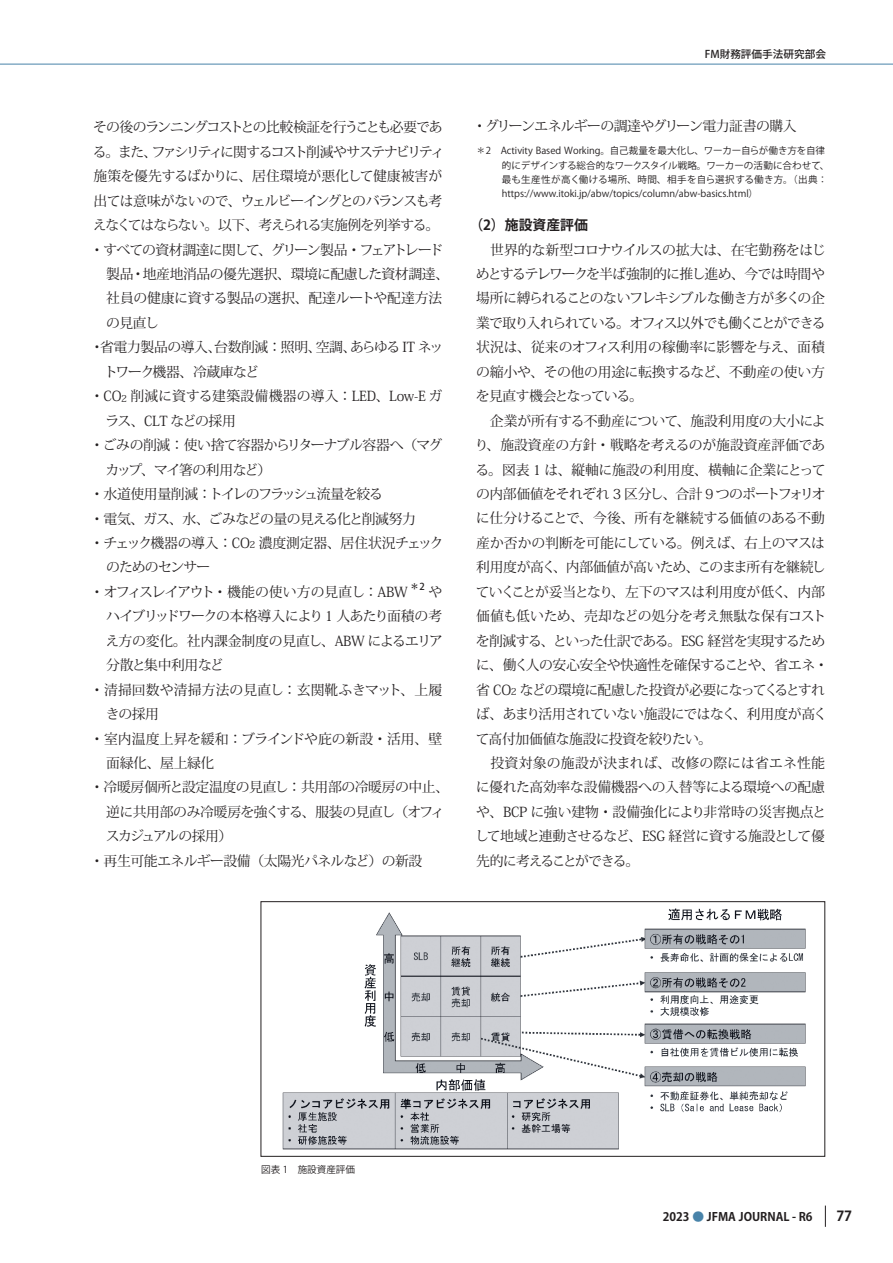
<style>
.page{position:relative;width:893px;height:1263px;background:#fff}
.page>*{position:absolute;margin:0;border:0;box-sizing:border-box;transform-origin:0 0}
.t1{font:13.8px/24.5px "Koz Min Pro";letter-spacing:-.035em;color:#231f20}
.t2{font:13.8px "Koz Min Pro";letter-spacing:-.055em;color:#231f20}
.t3{font:13.8px "Koz Min Pro";letter-spacing:.01em;color:#231f20}
.t4{font:13.8px "Koz Min Pro";letter-spacing:-.075em;color:#231f20}
.t5{font:13.8px "Koz Min Pro";letter-spacing:-.13em;color:#231f20}
.t6{font:13.8px "Koz Min Pro";letter-spacing:-.095em;color:#231f20}
.t7{font:13.8px "Koz Min Pro";letter-spacing:-.065em;color:#231f20}
.t8{font:13.8px "Koz Min Pro";color:#231f20}
.t9{font:13.8px "Koz Min Pro";letter-spacing:.005em;color:#231f20}
.t10{font:13.8px "Koz Min Pro";letter-spacing:-.015em;color:#231f20}
.t11{font:13.8px "Koz Min Pro";letter-spacing:-.085em;color:#231f20}
.t12{font:700 13.8px "Koz Go Pro";color:#231f20}
.t13{font:13.8px "Koz Min Pro";letter-spacing:-.115em;color:#231f20}
.t14{font:700 11.7px "Koz Go Pro";color:#231f20}
.t15{font:500 10.65px "Koz Go Pro";color:#231f20}
.t16{font:9.6px/14.9px "Koz Go Pro";color:#231f20}
.t17{font:500 9.6px "Koz Go Pro";color:#231f20}
.s1{font-size:9.6px}
.s2{color:#4883a9}
</style>
<div class="page">
<hr style="left:0;top:64px;width:893px;height:1px;background:#4883a9">
<svg style="left:825px;top:1205px;width:1px;height:22px"></svg>
<img style="left:282px;top:908px;width:524px;height:242px">
<div style="left:261px;top:901px;width:564px;height:255px;border:1px solid #231f20"></div>
<p class="t6" style="left:93px;top:117px;width:351px">その後のランニングコストとの比較検証を行うことも必要であ</p>
<p class="t5" style="left:93px;top:142px;width:353px">る。また、ファシリティに関するコスト削減やサステナビリティ</p>
<p class="t8" style="left:94px;top:166px;width:350px">施策を優先するばかりに、居住環境が悪化して健康被害が</p>
<p class="t7" style="left:94px;top:191px;width:350px">出ては意味がないので、ウェルビーイングとのバランスも考</p>
<p class="t4" style="left:93px;top:215px;width:348px">えなくてはならない。以下、考えられる実施例を列挙する。</p>
<p class="t4" style="left:90px;top:240px;width:355px">・すべての資材調達に関して、グリーン製品・フェアトレード</p>
<p class="t1" style="left:106px;top:261px;width:344px">製品・地産地消品の優先選択、環境に配慮した資材調達、</p>
<p class="t10" style="left:106px;top:289px;width:337px">社員の健康に資する製品の選択、配達ルートや配達方法</p>
<p class="t1" style="left:106px;top:310px;width:54px">の見直し</p>
<p class="t1" style="left:90px;top:335px;width:355px">・省電力製品の導入、台数削減：照明、空調、あらゆる IT ネッ</p>
<p class="t11" style="left:104px;top:362px;width:156px">トワーク機器、冷蔵庫など</p>
<p class="t3" style="left:90px;top:386px;width:354px">・CO<span class="s1">2</span> 削減に資する建築設備機器の導入：LED、Low-E ガ</p>
<p class="t2" style="left:105px;top:411px;width:132px">ラス、CLT などの採用</p>
<p class="t1" style="left:90px;top:432px;width:354px">・ごみの削減：使い捨て容器からリターナブル容器へ（マグ</p>
<p class="t11" style="left:106px;top:460px;width:167px">カップ、マイ箸の利用など）</p>
<p class="t2" style="left:90px;top:484px;width:294px">・水道使用量削減：トイレのフラッシュ流量を絞る</p>
<p class="t1" style="left:90px;top:506px;width:327px">・電気、ガス、水、ごみなどの量の見える化と削減努力</p>
<p class="t1" style="left:90px;top:530px;width:355px">・チェック機器の導入：CO<span class="s1">2</span> 濃度測定器、居住状況チェック</p>
<p class="t2" style="left:106px;top:558px;width:106px">のためのセンサー</p>
<p class="t1" style="left:90px;top:579px;width:319px">・オフィスレイアウト・機能の使い方の見直し：ABW</p>
<p class="t17" style="left:410px;top:580px;width:16px">＊2</p>
<p class="t1" style="left:428px;top:579px;width:15px">や</p>
<p class="t2" style="left:106px;top:606px;width:338px">ハイブリッドワークの本格導入により 1 人あたり面積の考</p>
<p class="t1" style="left:106px;top:628px;width:338px">え方の変化。社内課金制度の見直し、ABW によるエリア</p>
<p class="t1" style="left:106px;top:652px;width:119px">分散と集中利用など</p>
<p class="t3" style="left:90px;top:680px;width:354px">・清掃回数や清掃方法の見直し：玄関靴ふきマット、上履</p>
<p class="t1" style="left:106px;top:701px;width:55px">きの採用</p>
<p class="t9" style="left:90px;top:729px;width:354px">・室内温度上昇を緩和：ブラインドや庇の新設・活用、壁</p>
<p class="t1" style="left:106px;top:750px;width:110px">面緑化、屋上緑化</p>
<p class="t1" style="left:90px;top:775px;width:360px">・冷暖房個所と設定温度の見直し：共用部の冷暖房の中止、</p>
<p class="t1" style="left:106px;top:799px;width:339px">逆に共用部のみ冷暖房を強くする、服装の見直し（オフィ</p>
<p class="t13" style="left:106px;top:826px;width:128px">スカジュアルの採用）</p>
<p class="t1" style="left:90px;top:848px;width:334px">・再生可能エネルギー設備（太陽光パネルなど）の新設</p>
<p class="t15" style="left:705px;top:48px;width:123px">FM財務評価手法研究部会</p>
<p class="t1" style="left:473px;top:113px;width:325px">・グリーンエネルギーの調達やグリーン電力証書の購入</p>
<p class="t16" style="left:502px;top:143px;width:329px;text-indent:-26px">＊2　Activity Based Working。自己裁量を最大化し、ワーカー自らが働き方を自律的にデザインする総合的なワークスタイル戦略。ワーカーの活動に合わせて、</p>
<p class="t16" style="left:502px;top:173px;width:327px;line-height:13.8px">最も生産性が高く働ける場所、時間、相手を自ら選択する働き方。（出典：https://www.itoki.jp/abw/topics/column/abw-basics.html）</p>
<p class="t12" style="left:470px;top:216px;width:120px">（2）施設資産評価</p>
<p class="t1" style="left:475px;top:237px;width:355px">　世界的な新型コロナウイルスの拡大は、在宅勤務をはじめとするテレワークを半ば強制的に推し進め、今では時間や場所に縛られることのないフレキシブルな働き方が多くの企業で取り入れられている。オフィス以外でも働くことができる状況は、従来のオフィス利用の稼働率に影響を与え、面積の縮小や、その他の用途に転換するなど、不動産の使い方を見直す機会となっている。<br>　企業が所有する不動産について、施設利用度の大小により、施設資産の方針・戦略を考えるのが施設資産評価である。図表 1 は、縦軸に施設の利用度、横軸に企業にとっての内部価値をそれぞれ 3 区分し、合計９つのポートフォリオに仕分けることで、今後、所有を継続する価値のある不動産か否かの判断を可能にしている。例えば、右上のマスは利用度が高く、内部価値が高いため、このまま所有を継続していくことが妥当となり、左下のマスは利用度が低く、内部価値も低いため、売却などの処分を考え無駄な保有コストを削減する、といった仕訳である。ESG 経営を実現するために、働く人の安心安全や快適性を確保することや、省エネ・省 CO<span class="s1">2</span> などの環境に配慮した投資が必要になってくるとすれば、あまり活用されていない施設にではなく、利用度が高くて高付加価値な施設に投資を絞りたい。<br>　投資対象の施設が決まれば、改修の際には省エネ性能に優れた高効率な設備機器への入替等による環境への配慮や、BCP に強い建物・設備強化により非常時の災害拠点として地域と連動させるなど、ESG 経営に資する施設として優先的に考えることができる。</p>
<p class="t16" style="left:261px;top:1162px;width:95px">図表 1　施設資産評価</p>
<p class="t14" style="left:663px;top:1209px;width:151px">2023 <span class="s2">●</span> JFMA JOURNAL - R6</p>
<p class="t12" style="left:836px;top:1207px;width:17px">77</p>
</div>
